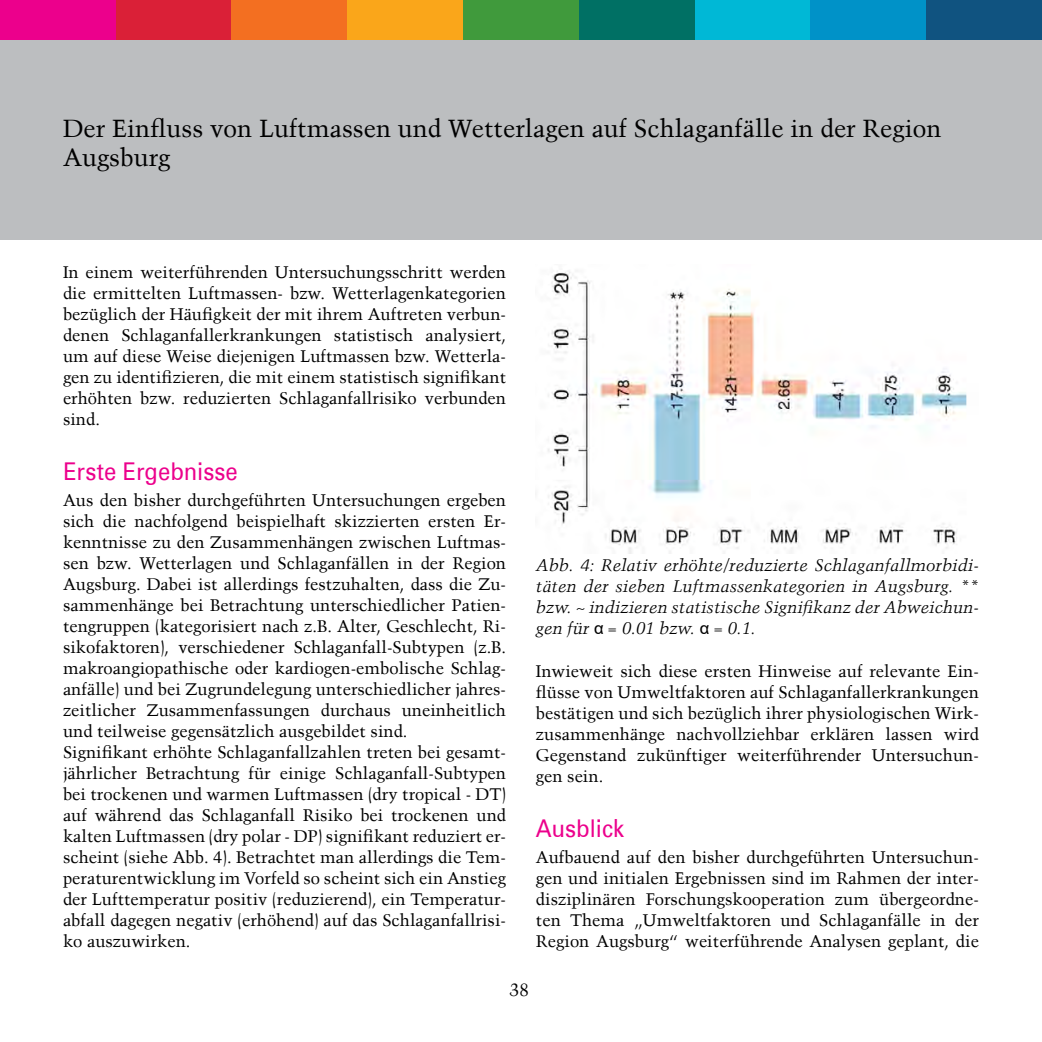
<style>
.page{position:relative;width:1042px;height:1042px;background:#fff}
.page>*{position:absolute;margin:0;border:0;box-sizing:border-box;transform-origin:0 0}
.t1{font:24.5px/29.4px "Trump Mediaeval LT";color:#000}
.t2{font:24.5px "Univers Com 55 Roman";color:#ec008c;scale:.9 1}
.t3{font:17.5px "Trump Mediaeval LT";color:#000}
.t4{font:16.62px/21px "Trump Mediaeval LT";color:#000;text-align:justify}
.t5{font:italic 16.62px/21px "Trump Mediaeval LT";color:#000;text-align:justify}
.s1{font-family:"Arial";font-style:normal}
</style>
<div class="page">
<div style="left:0;top:0;width:1042px;height:240px;background:#bcbec0"></div>
<div style="left:0;top:0;width:116px;height:40px;background:#ec008c"></div>
<div style="left:116px;top:0;width:115px;height:40px;background:#da2037"></div>
<div style="left:231px;top:0;width:116px;height:40px;background:#f36f21"></div>
<div style="left:347px;top:0;width:116px;height:40px;background:#faa61a"></div>
<div style="left:463px;top:0;width:116px;height:40px;background:#409a3c"></div>
<div style="left:579px;top:0;width:115px;height:40px;background:#007064"></div>
<div style="left:694px;top:0;width:116px;height:40px;background:#00b8d6"></div>
<div style="left:810px;top:0;width:116px;height:40px;background:#0092c8"></div>
<div style="left:926px;top:0;width:116px;height:40px;background:#105380"></div>
<img style="left:548px;top:271px;width:419px;height:283px">
<h1 class="t1" style="left:63px;top:113px;width:880px">Der Einfluss von Luftmassen und Wetterlagen auf Schlaganfälle in der Region<br>Augsburg</h1>
<p class="t4" style="left:63px;top:261px;width:445px">In einem weiterführenden Untersuchungsschritt werden die ermittelten Luftmassen- bzw. Wetterlagenkategorien bezüglich der Häufigkeit der mit ihrem Auftreten verbun&shy;denen Schlaganfallerkrankungen statistisch analysiert, um auf diese Weise diejenigen Luftmassen bzw. Wetterla&shy;gen zu identifizieren, die mit einem statistisch signifikant erhöhten bzw. reduzierten Schlaganfallrisiko verbunden sind.</p>
<h1 class="t2" style="left:63px;top:457px;width:196px">Erste Ergebnisse</h1>
<p class="t4" style="left:63px;top:490px;width:445px;text-align:left">Aus den bisher durchgeführten Untersuchungen ergeben sich die nachfolgend beispielhaft skizzierten ersten Er&shy;kenntnisse zu den Zusammenhängen zwischen Luftmas&shy;sen bzw. Wetterlagen und Schlaganfällen in der Region Augsburg. Dabei ist allerdings festzuhalten, dass die Zu&shy;sammenhänge bei Betrachtung unterschiedlicher Patien&shy;tengruppen (kategorisiert nach z.B. Alter, Geschlecht, Ri&shy;sikofaktoren), verschiedener Schlaganfall-Subtypen (z.B. makroangiopathische oder kardiogen-embolische Schlag&shy;anfälle) und bei Zugrundelegung unterschiedlicher jahres&shy;zeitlicher Zusammenfassungen durchaus uneinheitlich und teilweise gegensätzlich ausgebildet sind.<br>Signifikant erhöhte Schlaganfallzahlen treten bei gesamt&shy;jährlicher Betrachtung für einige Schlaganfall-Subtypen bei trockenen und warmen Luftmassen (dry tropical - DT) auf während das Schlaganfall Risiko bei trockenen und kalten Luftmassen (dry polar - DP) signifikant reduziert er&shy;scheint (siehe Abb. 4). Betrachtet man allerdings die Tem&shy;peraturentwicklung im Vorfeld so scheint sich ein Anstieg der Lufttemperatur positiv (reduzierend), ein Temperatur&shy;abfall dagegen negativ (erhöhend) auf das Schlaganfallrisi&shy;ko auszuwirken.</p>
<p class="t5" style="left:536px;top:555px;width:445px">Abb. 4: Relativ erhöhte/reduzierte Schlaganfallmorbidi&shy;täten der sieben Luftmassenkategorien in Augsburg. ** bzw. ~ indizieren statistische Signifikanz der Abweichun&shy;gen für <span class="s1">α</span> = 0.01 bzw. <span class="s1">α</span> = 0.1.</p>
<p class="t4" style="left:536px;top:660px;width:444px">Inwieweit sich diese ersten Hinweise auf relevante Ein&shy;flüsse von Umweltfaktoren auf Schlaganfallerkrankungen bestätigen und sich bezüglich ihrer physiologischen Wirk&shy;zusammenhänge nachvollziehbar erklären lassen wird Gegenstand zukünftiger weiterführender Untersuchun&shy;gen sein.</p>
<h1 class="t2" style="left:536px;top:814px;width:100px">Ausblick</h1>
<p class="t4" style="left:536px;top:846px;width:445px">Aufbauend auf den bisher durchgeführten Untersuchun&shy;gen und initialen Ergebnissen sind im Rahmen der inter&shy;disziplinären Forschungskooperation zum übergeordne&shy;ten Thema „Umweltfaktoren und Schlaganfälle in der Region Augsburg“ weiterführende Analysen geplant, die</p>
<p class="t3" style="left:510px;top:979px;width:21px">38</p>
</div>
